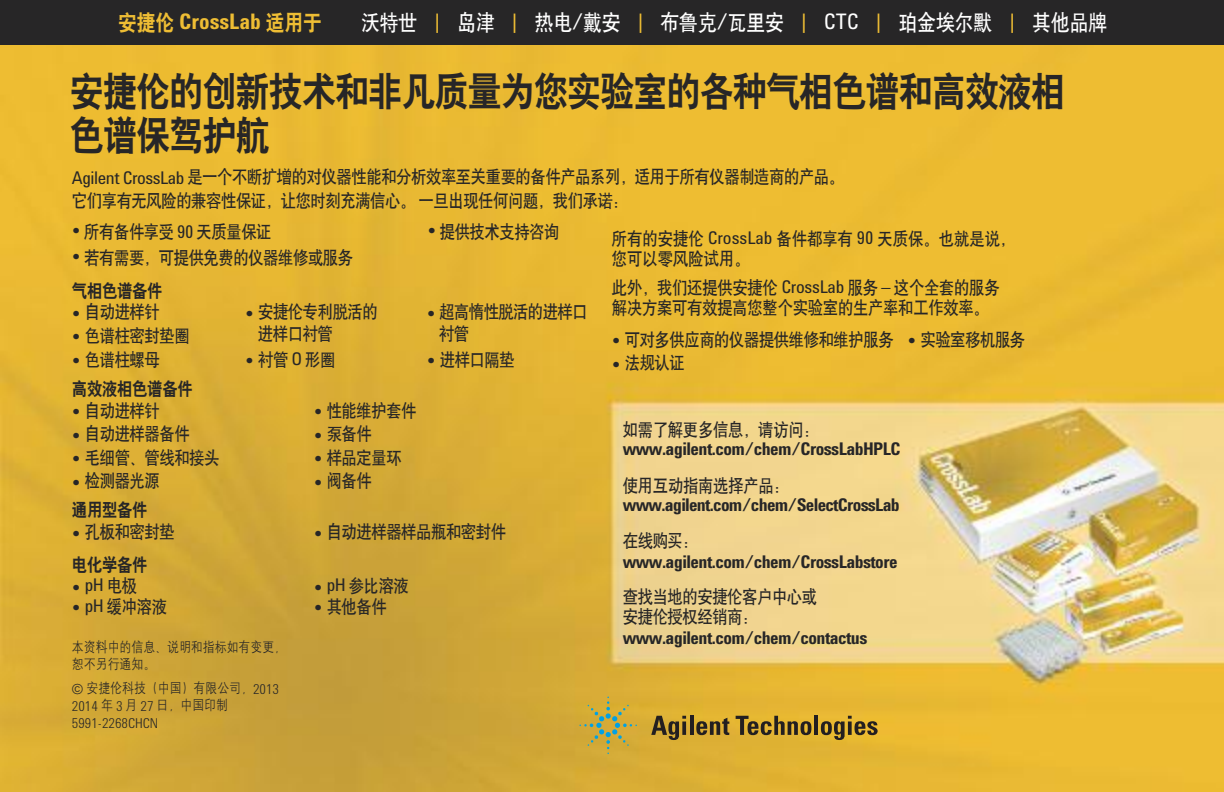
<style>
.page{position:relative;width:1224px;height:792px;background:#fff}
.page>*{position:absolute;margin:0;border:0;box-sizing:border-box;transform-origin:0 0}
.t1{font:40px/44px "H Yb 2 gj";letter-spacing:-.025em;color:#272627;scale:.85 1}
.t2{font:22px "H Yb 1 gj";color:#fff;scale:.85 1}
.t3{font:700 22px "Agilent Cond";color:#eebd34}
.t4{font:18px/21.8px "H Yb 1 gj";letter-spacing:-.025em;color:#272627;scale:.85 1}
.t5{font:700 18px "Agilent Cond";letter-spacing:-.03em;color:#272627}
.t6{font:18px/20px "H Yb 1 gj";color:#272627;scale:.85 1}
.t7{font:18px "H Yb 2 gj";letter-spacing:-.015em;color:#272627;scale:.85 1}
.t8{font:18px "Agilent Cond";color:#272627}
.t9{font:14px/17px "H Yg 2 gj";color:#272627;scale:.85 1}
.t10{font:300 14px "Agilent Cond";color:#272627}
.s1{font-family:"H Yb 2 gj";font-weight:400}
.s2{font-family:"Agilent Cond";color:#eebd34}
.s3{font-family:"Agilent Cond"}
.s4{font-family:"Agilent Cond";font-weight:300;font-size:26px}
.s5{font-weight:300;font-size:26px}
.s6{font-family:"H Yb 1 gj"}
.s7{font-family:"Agilent Cond";font-weight:300}
</style>
<div class="page">
<img style="left:0;top:44px;width:1224px;height:748px">
<div style="left:0;top:0;width:1224px;height:44px;background:#272627"></div>
<svg style="left:651px;top:716px;width:35px;height:24px"></svg>
<svg style="left:682px;top:722px;width:4px;height:13px"></svg>
<hr style="left:690px;top:716px;width:3px;height:19px;background:#231f20">
<svg style="left:696px;top:718px;width:33px;height:17px"></svg>
<svg style="left:736px;top:716px;width:75px;height:19px"></svg>
<hr style="left:814px;top:716px;width:4px;height:19px;background:#231f20">
<svg style="left:821px;top:716px;width:57px;height:24px"></svg>
<svg style="left:579px;top:697px;width:58px;height:57px;background:#c2aa45"></svg>
<p class="t3" style="left:118px;top:14px;width:205px"><span class="s1">安捷伦</span> CrossLab <span class="s1">适用于</span></p>
<p class="t2" style="left:361px;top:12px;width:879px">沃特世 <span class="s2">|</span> 岛津 <span class="s2">|</span> 热电<span class="s3">/</span>戴安 <span class="s2">|</span> 布鲁克<span class="s3">/</span>瓦里安 <span class="s2">|</span> <span class="s3">CTC</span> <span class="s2">|</span> 珀金埃尔默 <span class="s2">|</span> 其他品牌</p>
<h1 class="t1" style="left:70px;top:69px;width:1173px">安捷伦的创新技术和非凡质量为您实验室的各种气相色谱和高效液相色谱保驾护航</h1>
<p class="t4" style="left:72px;top:165px;width:910px;line-height:24px"><span class="s3">Agilent CrossLab</span> 是一个不断扩增的对仪器性能和分析效率至关重要的备件产品系列，适用于所有仪器制造商的产品。它们享有无风险的兼容性保证，让您时刻充满信心。一旦出现任何问题，我们承诺：</p>
<p class="t4" style="left:72px;top:220px;width:236px"><span class="s4">•</span> 所有备件享受 <span class="s3">90</span> 天质量保证</p>
<p class="t4" style="left:427px;top:220px;width:157px"><span class="s4">•</span> 提供技术支持咨询</p>
<p class="t4" style="left:72px;top:246px;width:332px"><span class="s4">•</span> 若有需要，可提供免费的仪器维修或服务</p>
<p class="t7" style="left:72px;top:281px;width:108px">气相色谱备件</p>
<p class="t4" style="left:72px;top:301px;width:105px"><span class="s4">•</span> 自动进样针</p>
<p class="t4" style="left:72px;top:324px;width:140px"><span class="s4">•</span> 色谱柱密封垫圈</p>
<p class="t4" style="left:72px;top:348px;width:105px"><span class="s4">•</span> 色谱柱螺母</p>
<p class="t6" style="left:612px;top:228px;width:476px">所有的安捷伦 <span class="s3">CrossLab</span> 备件都享有 <span class="s3">90</span> 天质保。也就是说，您可以零风险试用。</p>
<p class="t4" style="left:612px;top:278px;width:458px;line-height:20px">此外，我们还提供安捷伦 <span class="s3">CrossLab</span> 服务 <span class="s3">–</span> 这个全套的服务解决方案可有效提高您整个实验室的生产率和工作效率。</p>
<p class="t4" style="left:612px;top:329px;width:333px"><span class="s4">•</span> 可对多供应商的仪器提供维修和维护服务</p>
<p class="t4" style="left:612px;top:352px;width:87px"><span class="s4">•</span> 法规认证</p>
<p class="t4" style="left:258px;top:301px;width:142px;text-indent:-13px"><span class="s4">•</span> 安捷伦专利脱活的进样口衬管</p>
<p class="t4" style="left:439px;top:301px;width:176px;text-indent:-12px"><span class="s4">•</span> 超高惰性脱活的进样口衬管</p>
<p class="t4" style="left:245px;top:348px;width:108px"><span class="s4">•</span>衬管<span class="s3">O</span>形圈</p>
<p class="t4" style="left:427px;top:348px;width:105px"><span class="s4">•</span> 进样口隔垫</p>
<p class="t4" style="left:908px;top:329px;width:140px"><span class="s4">•</span> 实验室移机服务</p>
<p class="t7" style="left:72px;top:380px;width:144px">高效液相色谱备件</p>
<p class="t4" style="left:72px;top:399px;width:105px"><span class="s4">•</span> 自动进样针</p>
<p class="t4" style="left:72px;top:423px;width:140px"><span class="s4">•</span> 自动进样器备件</p>
<p class="t4" style="left:72px;top:446px;width:175px"><span class="s4">•</span> 毛细管、管线和接头</p>
<p class="t4" style="left:72px;top:470px;width:105px"><span class="s4">•</span> 检测器光源</p>
<p class="t4" style="left:314px;top:399px;width:122px"><span class="s4">•</span> 性能维护套件</p>
<p class="t4" style="left:314px;top:423px;width:70px"><span class="s4">•</span> 泵备件</p>
<p class="t4" style="left:314px;top:446px;width:105px"><span class="s4">•</span> 样品定量环</p>
<p class="t4" style="left:314px;top:470px;width:70px"><span class="s4">•</span> 阀备件</p>
<p class="t7" style="left:72px;top:501px;width:90px">通用型备件</p>
<p class="t4" style="left:72px;top:521px;width:122px"><span class="s4">•</span> 孔板和密封垫</p>
<p class="t4" style="left:314px;top:521px;width:228px"><span class="s4">•</span> 自动进样器样品瓶和密封件</p>
<p class="t7" style="left:72px;top:556px;width:90px">电化学备件</p>
<p class="t8" style="left:72px;top:579px;width:67px"><span class="s5">•</span> pH<span class="s6">电极</span></p>
<p class="t4" style="left:72px;top:596px;width:113px"><span class="s4">•</span> <span class="s3">pH</span> 缓冲溶液</p>
<p class="t9" style="left:72px;top:638px;width:253px">本资料中的信息、说明和指标如有变更，恕不另行通知。</p>
<p class="t9" style="left:72px;top:680px;width:245px"><span class="s7">©</span> 安捷伦科技（中国）有限公司，<span class="s7">2013<br>2014</span> 年 <span class="s7">3</span> 月 <span class="s7">27</span> 日，中国印制</p>
<p class="t10" style="left:72px;top:718px;width:88px">5991-2268CHCN</p>
<p class="t4" style="left:314px;top:575px;width:113px"><span class="s4">•</span> <span class="s3">pH</span> 参比溶液</p>
<p class="t4" style="left:314px;top:596px;width:87px"><span class="s4">•</span> 其他备件</p>
<p class="t4" style="left:623px;top:419px;width:232px">如需了解更多信息，请访问：</p>
<p class="t4" style="left:623px;top:474px;width:197px">使用互动指南选择产品：</p>
<p class="t5" style="left:623px;top:442px;width:279px">www.agilent.com/chem/CrossLabHPLC</p>
<p class="t5" style="left:623px;top:498px;width:278px">www.agilent.com/chem/SelectCrossLab</p>
<p class="t4" style="left:623px;top:530px;width:90px">在线购买：</p>
<p class="t5" style="left:623px;top:556px;width:276px">www.agilent.com/chem/CrossLabstore</p>
<p class="t4" style="left:623px;top:586px;width:230px;line-height:20px">查找当地的安捷伦客户中心或安捷伦授权经销商：</p>
<p class="t5" style="left:623px;top:631px;width:246px">www.agilent.com/chem/contactus</p>
</div>
